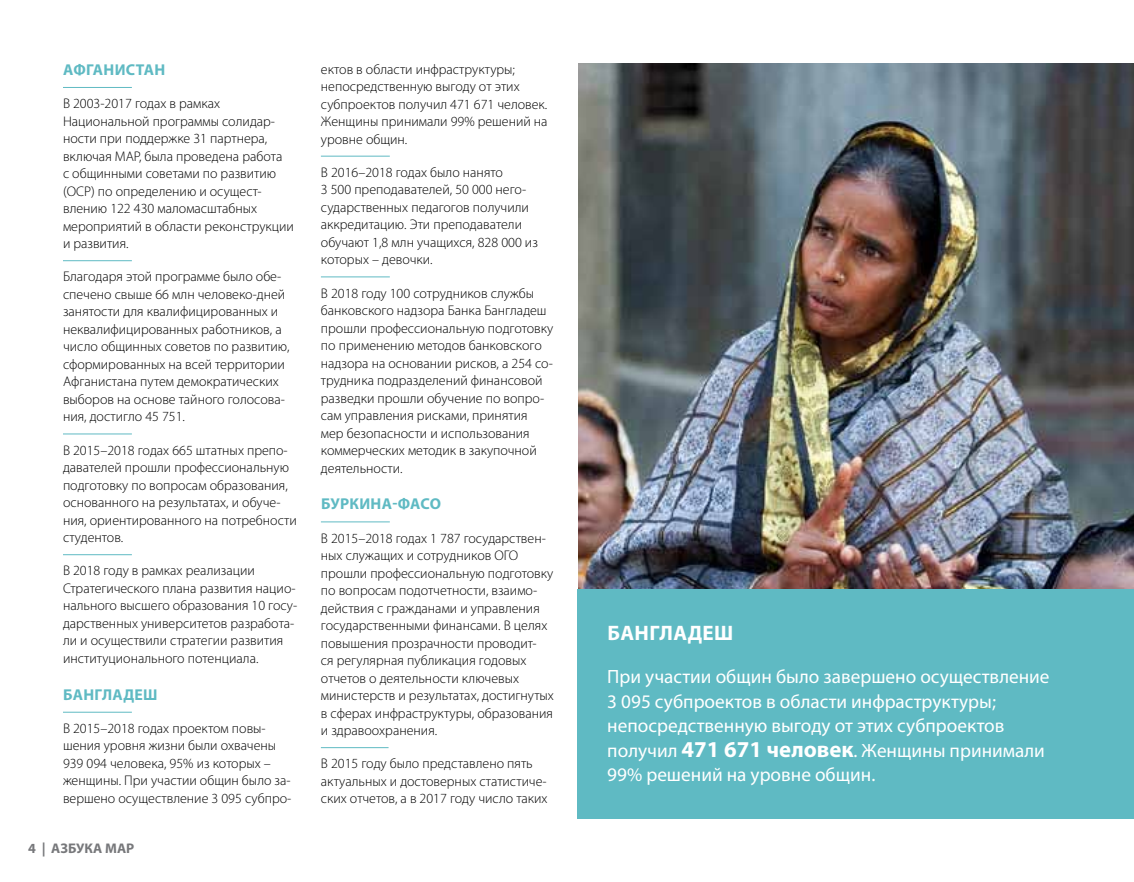
<style>
.page{position:relative;width:1134px;height:882px;background:#fff}
.page>*{position:absolute;margin:0;border:0;box-sizing:border-box;transform-origin:0 0}
.t1{font:700 21px "Myriad Pro";letter-spacing:.02em;color:#fff}
.t2{font:19.25px/24.5px "Myriad Pro";color:#fff}
.t3{font:700 15.75px "Myriad Pro";letter-spacing:.02em;color:#5fbac3}
.t4{font:300 14px/17.5px "Myriad Pro";color:#000}
.t5{font:700 14px "Myriad Pro";color:#77787b}
.s1{font-weight:700;font-size:22.75px}
</style>
<div class="page">
<img style="left:579px;top:63px;width:555px;height:527px">
<hr style="left:63px;top:87px;width:69px;height:1px;background:#5fbac3">
<hr style="left:63px;top:260px;width:69px;height:1px;background:#5fbac3">
<hr style="left:63px;top:434px;width:69px;height:1px;background:#5fbac3">
<hr style="left:63px;top:554px;width:69px;height:1px;background:#5fbac3">
<hr style="left:63px;top:712px;width:69px;height:1px;background:#5fbac3">
<hr style="left:321px;top:156px;width:69px;height:1px;background:#5fbac3">
<hr style="left:321px;top:276px;width:69px;height:1px;background:#5fbac3">
<hr style="left:321px;top:521px;width:69px;height:1px;background:#5fbac3">
<hr style="left:321px;top:747px;width:68px;height:1px;background:#5fbac3">
<div style="left:578px;top:590px;width:556px;height:229px;background:#5fbac3"></div>
<p class="t3" style="left:63px;top:59px;width:104px">АФГАНИСТАН</p>
<p class="t4" style="left:63px;top:95px;width:233px">В 2003-2017 годах в рамках<br>Национальной программы солидар&shy;ности при поддержке 31 партнера, включая МАР, была проведена работа<br>с общинными советами по развитию (ОСР) по определению и осущест&shy;влению 122 430 маломасштабных мероприятий в области реконструкции и развития.</p>
<p class="t4" style="left:63px;top:268px;width:228px">Благодаря этой программе было обе&shy;спечено свыше 66 млн человеко-дней занятости для квалифицированных и неквалифицированных работников, а число общинных советов по развитию, сформированных на всей территории Афганистана путем демократических выборов на основе тайного голосова&shy;ния, достигло 45 751.</p>
<p class="t4" style="left:63px;top:441px;width:235px">В 2015–2018 годах 665 штатных препо&shy;давателей прошли профессиональную подготовку по вопросам образования, основанного на результатах, и обуче&shy;ния, ориентированного на потребности студентов.</p>
<p class="t4" style="left:63px;top:562px;width:236px">В 2018 году в рамках реализации Стратегического плана развития нацио&shy;нального высшего образования 10 госу&shy;дарственных университетов разработа&shy;ли и осуществили стратегии развития институционального потенциала.</p>
<p class="t3" style="left:63px;top:684px;width:96px">БАНГЛАДЕШ</p>
<p class="t4" style="left:63px;top:720px;width:230px">В 2015–2018 годах проектом повы&shy;шения уровня жизни были охвачены 939 094 человека, 95% из которых – женщины. При участии общин было за&shy;вершено осуществление 3 095 субпро-</p>
<p class="t5" style="left:28px;top:839px;width:108px">4 | АЗБУКА МАР</p>
<p class="t4" style="left:321px;top:60px;width:228px">ектов в области инфраструктуры; непосредственную выгоду от этих субпроектов получил 471 671 человек.<br>Женщины принимали 99% решений на уровне общин.</p>
<p class="t4" style="left:321px;top:164px;width:218px">В 2016–2018 годах было нанято<br>3 500 преподавателей, 50 000 него&shy;сударственных педагогов получили аккредитацию. Эти преподаватели обучают 1,8 млн учащихся, 828 000 из которых – девочки.</p>
<p class="t4" style="left:321px;top:284px;width:234px">В 2018 году 100 сотрудников службы банковского надзора Банка Бангладеш прошли профессиональную подготовку по применению методов банковского надзора на основании рисков, а 254 со&shy;трудника подразделений финансовой разведки прошли обучение по вопро&shy;сам управления рисками, принятия мер безопасности и использования коммерческих методик в закупочной деятельности.</p>
<p class="t3" style="left:321px;top:494px;width:121px">БУРКИНА-ФАСО</p>
<p class="t4" style="left:321px;top:529px;width:235px">В 2015–2018 годах 1 787 государствен&shy;ных служащих и сотрудников ОГО прошли профессиональную подготовку по вопросам подотчетности, взаимо&shy;действия с гражданами и управления государственными финансами. В целях повышения прозрачности проводит-<br>ся регулярная публикация годовых отчетов о деятельности ключевых министерств и результатах, достигнутых в сферах инфраструктуры, образования и здравоохранения.</p>
<p class="t4" style="left:321px;top:755px;width:228px">В 2015 году было представлено пять актуальных и достоверных статистиче&shy;ских отчетов, а в 2017 году число таких</p>
<h1 class="t1" style="left:608px;top:619px;width:127px">БАНГЛАДЕШ</h1>
<h2 class="t2" style="left:607px;top:664px;width:444px">При участии общин было завершено осуществление 3 095 субпроектов в области инфраструктуры; непосредственную выгоду от этих субпроектов получил <span class="s1">471 671 человек</span>. Женщины принимали 99% решений на уровне общин.</h2>
</div>
